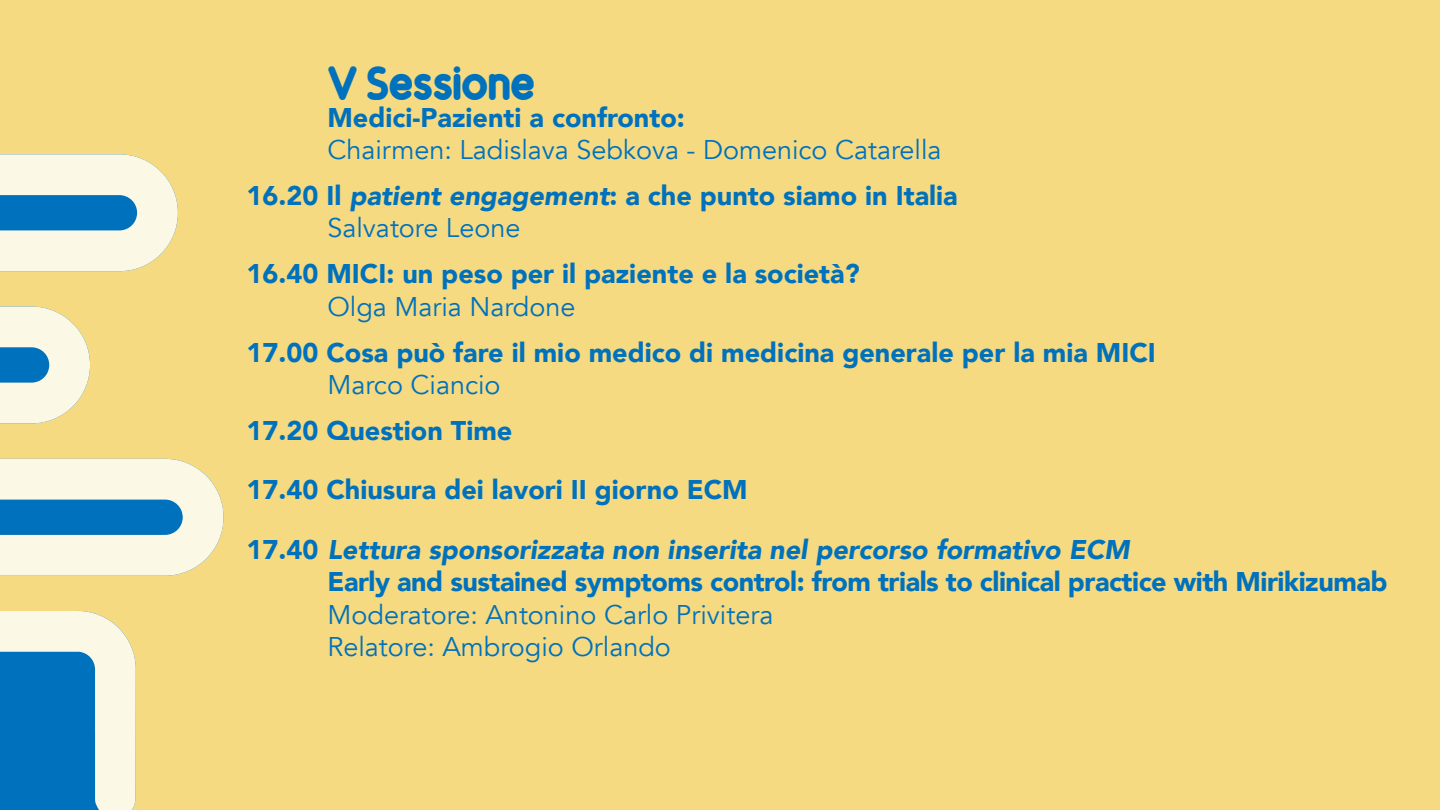
<style>
.page{position:relative;width:1440px;height:810px;background:#fff}
.page>*{position:absolute;margin:0;border:0;box-sizing:border-box;transform-origin:0 0}
.t1{font:34.5px "Rede Rounded F24";color:#0071bc}
.t2{font:900 27px/59.4px "Avenir";color:#0071bc}
.t3{font:27px/45.9px "Avenir";color:#0071bc}
.s1{font-weight:900}
.s2{font-weight:900;font-style:italic}
.s3{font-style:italic}
</style>
<div class="page">
<div style="left:224px;top:0;width:1216px;height:810px;background:#f5da81"></div>
<svg style="left:0;top:0;width:224px;height:810px;background:#d0d2a6"></svg>
<p class="t1" style="left:327px;top:60px;width:209px">V Sessione</p>
<p class="t2" style="left:327px;top:89px;width:359px">Medici-Pazienti a confronto:</p>
<p class="t3" style="left:246px;top:128px;width:713px;text-indent:81px">Chairmen: Ladislava Sebkova - Domenico Catarella<br><span class="s1">16.20 Il</span> <span class="s2">patient engagement</span><span class="s1">: a che punto siamo in Italia</span></p>
<p class="t3" style="left:327px;top:206px;width:195px">Salvatore Leone</p>
<p class="t2" style="left:246px;top:245px;width:615px">16.40 MICI: un peso per il paziente e la società?</p>
<p class="t3" style="left:327px;top:284px;width:250px">Olga Maria Nardone</p>
<p class="t2" style="left:246px;top:323px;width:911px">17.00 Cosa può fare il mio medico di medicina generale per la mia MICI</p>
<p class="t3" style="left:327px;top:363px;width:175px">Marco Ciancio</p>
<p class="t2" style="left:246px;top:402px;width:503px">17.20 Question Time<br>17.40 Chiusura dei lavori II giorno ECM</p>
<p class="t2" style="left:327px;top:534px;width:1062px;line-height:32.4px;text-indent:-81px">17.40 <span class="s3">Lettura sponsorizzata non inserita nel percorso formativo ECM<br></span>Early and sustained symptoms control: from trials to clinical practice with Mirikizumab</p>
<p class="t3" style="left:327px;top:599px;width:447px;line-height:32.4px">Moderatore: Antonino Carlo Privitera<br>Relatore: Ambrogio Orlando</p>
</div>
